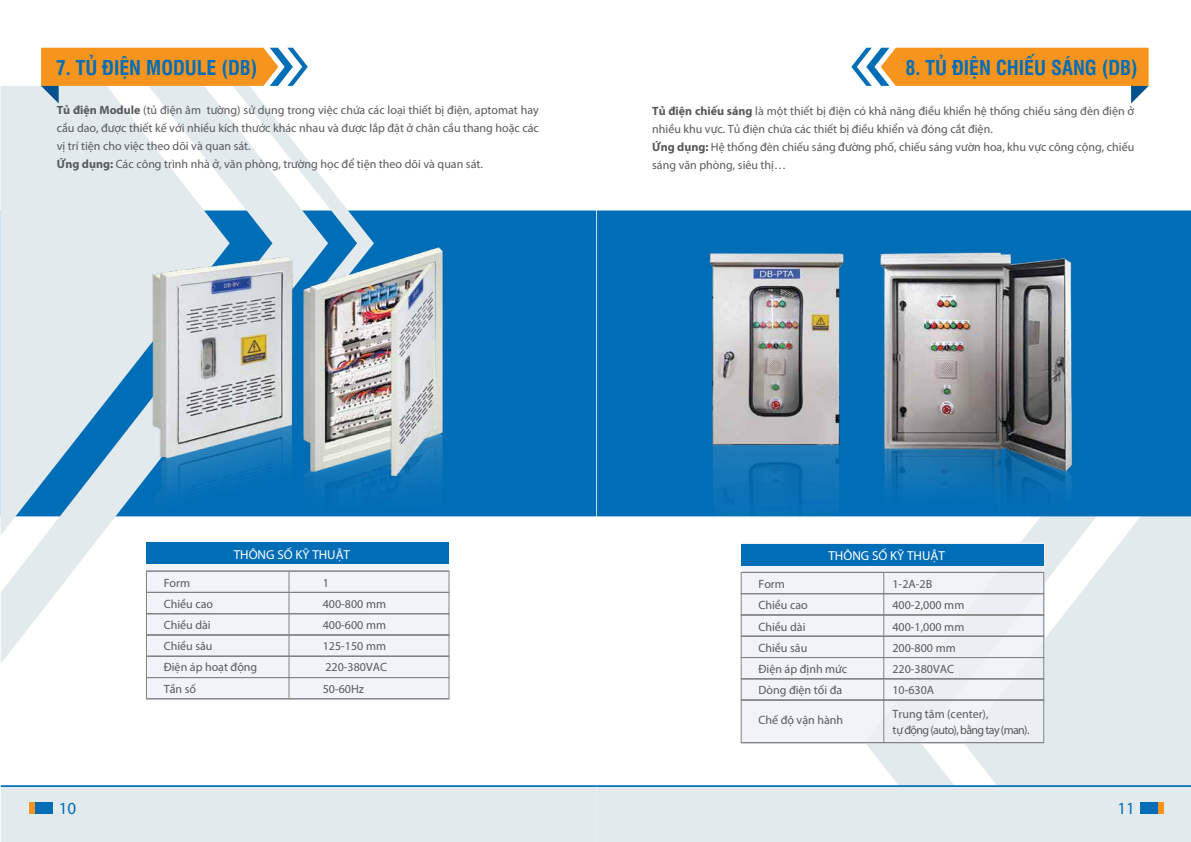
<style>
.page{position:relative;width:1191px;height:842px;background:#fff}
.page>*{position:absolute;margin:0;border:0;box-sizing:border-box;transform-origin:0 0}
.t1{font:700 20px "UTM Swiss Condensed";color:#006eb7}
.t2{font:17px "Myriad Pro";color:#006eb7}
.t3{font:13px "Myriad Pro";color:#fff}
.t4{font:12px/18px "Myriad Pro";color:#58595b}
.t5{font:12px/16px "Myriad Pro";letter-spacing:-.055em;color:#58595b}
.s1{font-weight:700}
</style>
<div class="page">
<div style="left:374px;top:210px;width:222px;height:306px;background:#006eb7"></div>
<svg style="left:865px;top:516px;width:326px;height:269px;fill:#e3eaee"></svg>
<svg style="left:1px;top:86px;width:114px;height:577px;fill:#e3eaee"></svg>
<div style="left:146px;top:542px;width:303px;height:157px;background:#edf1f5"></div>
<div style="left:742px;top:542px;width:302px;height:202px;background:#edf1f5"></div>
<div style="left:146px;top:634px;width:303px;height:22px;border:1px solid #828282"></div>
<hr style="left:146px;top:571px;width:303px;height:1px;background:#828282">
<hr style="left:146px;top:592px;width:303px;height:1px;background:#828282">
<hr style="left:146px;top:613px;width:303px;height:1px;background:#828282">
<hr style="left:146px;top:634px;width:303px;height:1px;background:#828282">
<hr style="left:146px;top:656px;width:303px;height:1px;background:#828282">
<hr style="left:146px;top:677px;width:303px;height:1px;background:#828282">
<hr style="left:146px;top:698px;width:303px;height:1px;background:#828282">
<hr style="left:289px;top:571px;width:1px;height:128px;background:#828282">
<div style="left:146px;top:542px;width:303px;height:22px;background:#006eb7"></div>
<div style="left:1px;top:785px;width:1190px;height:57px;background:#e3eaee"></div>
<div style="left:597px;top:210px;width:594px;height:306px;background:#006eb7"></div>
<div style="left:741px;top:614px;width:303px;height:22px;border:1px solid #828282"></div>
<div style="left:741px;top:678px;width:303px;height:22px;border:1px solid #828282"></div>
<hr style="left:741px;top:572px;width:302px;height:1px;background:#828282">
<hr style="left:741px;top:593px;width:302px;height:1px;background:#828282">
<hr style="left:741px;top:614px;width:302px;height:1px;background:#828282">
<hr style="left:741px;top:636px;width:302px;height:1px;background:#828282">
<hr style="left:741px;top:657px;width:302px;height:1px;background:#828282">
<hr style="left:741px;top:678px;width:302px;height:1px;background:#828282">
<hr style="left:741px;top:700px;width:302px;height:1px;background:#828282">
<hr style="left:741px;top:742px;width:302px;height:1px;background:#828282">
<hr style="left:883px;top:572px;width:1px;height:170px;background:#828282">
<div style="left:741px;top:543px;width:302px;height:22px;background:#006eb7"></div>
<img style="left:90px;top:236px;width:407px;height:281px">
<svg style="left:41px;top:48px;width:333px;height:234px"></svg>
<svg style="left:851px;top:48px;width:297px;height:55px"></svg>
<img style="left:656px;top:233px;width:473px;height:283px">
<h1 class="t1" style="left:56px;top:53px;width:203px">7. TỦ ĐIỆN MODULE (DB)</h1>
<h1 class="t1" style="left:905px;top:53px;width:234px">8. TỦ ĐIỆN CHIẾU SÁNG (DB)</h1>
<p class="t4" style="left:57px;top:101px;width:484px"><span class="s1">Tủ điện Module</span> (tủ điện âm tường) sử dụng trong việc chứa các loại thiết bị điện, aptomat hay cầu dao, được thiết kế với nhiều kích thước khác nhau và được lắp đặt ở chân cầu thang hoặc các vị trí tiện cho việc theo dõi và quan sát.<br><span class="s1">Ứng dụng:</span> Các công trình nhà ở, văn phòng, trường học để tiện theo dõi và quan sát.</p>
<p class="t4" style="left:652px;top:102px;width:483px"><span class="s1">Tủ điện chiếu sáng</span> là một thiết bị điện có khả năng điều khiển hệ thống chiếu sáng đèn điện ở nhiều khu vực. Tủ điện chứa các thiết bị điều khiển và đóng cắt điện.<br><span class="s1">Ứng dụng:</span> Hệ thống đèn chiếu sáng đường phố, chiếu sáng vườn hoa, khu vực công cộng, chiếu sáng văn phòng, siêu thị…</p>
<p class="t3" style="left:234px;top:547px;width:118px">THÔNG SỐ KỸ THUẬT</p>
<p class="t4" style="left:164px;top:574px;width:28px">Form</p>
<p class="t4" style="left:323px;top:574px;width:8px">1</p>
<p class="t4" style="left:164px;top:595px;width:51px">Chiều cao</p>
<p class="t4" style="left:323px;top:595px;width:65px">400-800 mm</p>
<p class="t4" style="left:164px;top:616px;width:48px">Chiều dài</p>
<p class="t4" style="left:323px;top:616px;width:65px">400-600 mm</p>
<p class="t4" style="left:164px;top:637px;width:50px">Chiều sâu</p>
<p class="t4" style="left:323px;top:637px;width:65px">125-150 mm</p>
<p class="t4" style="left:164px;top:658px;width:95px">Điện áp hoạt động</p>
<p class="t4" style="left:325px;top:658px;width:63px">220-380VAC</p>
<p class="t4" style="left:164px;top:679px;width:34px">Tần số</p>
<p class="t4" style="left:323px;top:679px;width:43px">50-60Hz</p>
<p class="t3" style="left:828px;top:548px;width:118px">THÔNG SỐ KỸ THUẬT</p>
<p class="t4" style="left:758px;top:575px;width:28px">Form</p>
<p class="t4" style="left:892px;top:575px;width:41px">1-2A-2B</p>
<p class="t4" style="left:758px;top:596px;width:51px">Chiều cao</p>
<p class="t4" style="left:892px;top:596px;width:73px">400-2,000 mm</p>
<p class="t4" style="left:758px;top:617px;width:48px">Chiều dài</p>
<p class="t4" style="left:892px;top:617px;width:73px">400-1,000 mm</p>
<p class="t4" style="left:758px;top:638px;width:50px">Chiều sâu</p>
<p class="t4" style="left:892px;top:638px;width:65px">200-800 mm</p>
<p class="t4" style="left:758px;top:659px;width:90px">Điện áp định mức</p>
<p class="t4" style="left:892px;top:659px;width:63px">220-380VAC</p>
<p class="t4" style="left:758px;top:680px;width:85px">Dòng điện tối đa</p>
<p class="t4" style="left:892px;top:680px;width:43px">10-630A</p>
<p class="t4" style="left:758px;top:711px;width:86px">Chế độ vận hành</p>
<p class="t5" style="left:892px;top:705px;width:138px">Trung tâm (center),<br>tự động (auto), bằng tay (man).</p>
<h2 class="t2" style="left:59px;top:797px;width:19px">10</h2>
<h2 class="t2" style="left:1117px;top:797px;width:19px">11</h2>
</div>
